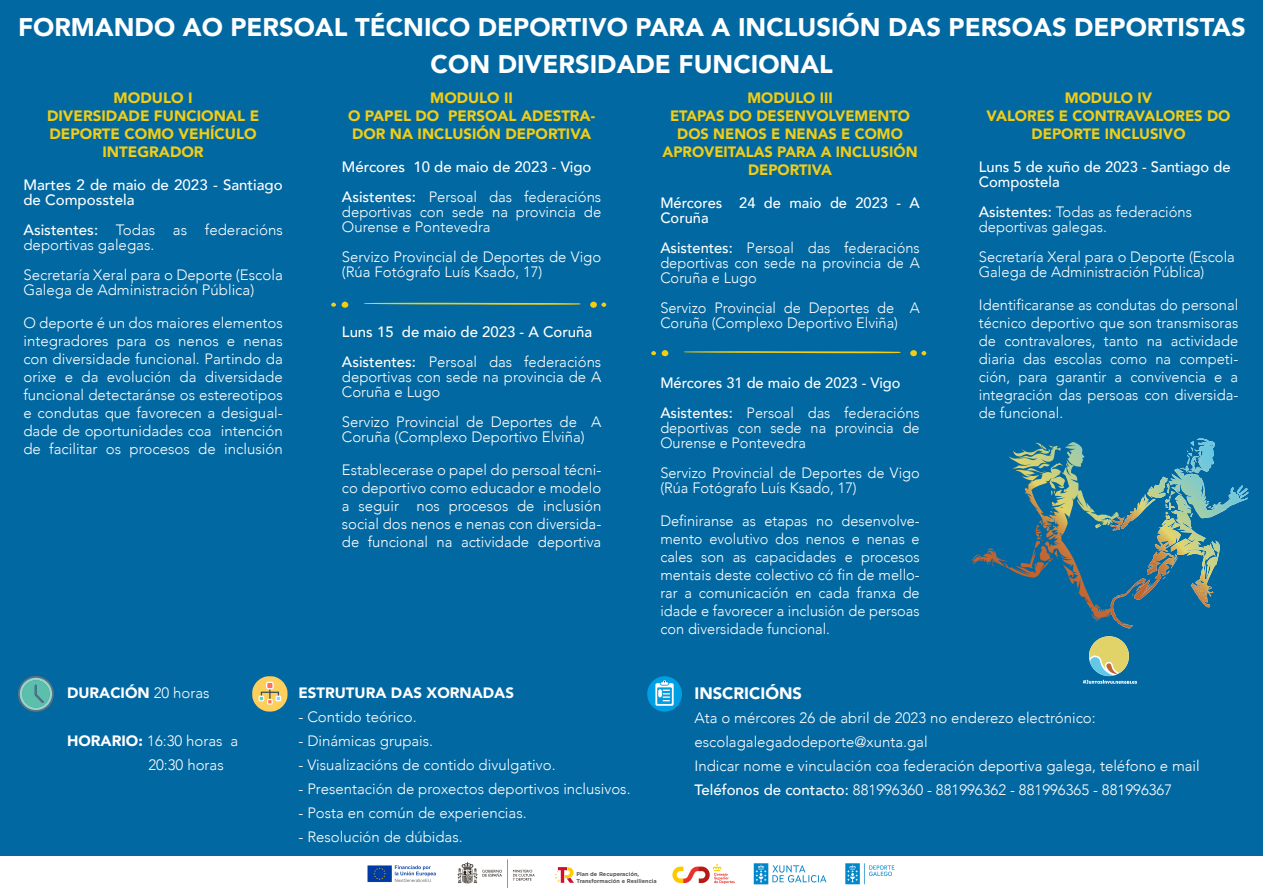
<style>
.page{position:relative;width:1263px;height:893px;background:#0268a2}
.page>*{position:absolute;margin:0;border:0;box-sizing:border-box;transform-origin:0 0}
.t1{font:900 25.5px/37.5px "Avenir";color:#fff;text-align:center}
.t2{font:900 16.5px "Avenir";color:#fff}
.t3{font:300 15px/18px "Avenir";color:#fff}
.t4{font:500 15px/15px "Avenir";color:#fff}
.t5{font:900 15px/18px "Avenir";color:#f2cd14;text-align:center}
.t6{font:900 15px "Avenir";color:#fff}
.t7{font:700 5.55px/6.3px "Gotham";color:#575756}
.s1{font-weight:500}
.s2{font-weight:300}
.s3{font-weight:900}
</style>
<div class="page">
<svg style="left:647px;top:676px;width:35px;height:36px"></svg>
<svg style="left:252px;top:676px;width:36px;height:36px"></svg>
<svg style="left:18px;top:676px;width:36px;height:36px"></svg>
<svg style="left:364px;top:303px;width:217px;height:2px"></svg>
<div style="left:341px;top:302px;width:7px;height:6px;background:#f2cd14;border-radius:50%"></div>
<div style="left:590px;top:302px;width:7px;height:6px;background:#f2cd14;border-radius:50%"></div>
<svg style="left:601px;top:302px;width:5px;height:5px"></svg>
<svg style="left:331px;top:303px;width:5px;height:4px"></svg>
<svg style="left:972px;top:548px;width:22px;height:19px"></svg>
<svg style="left:1095px;top:438px;width:153px;height:190px"></svg>
<svg style="left:1009px;top:443px;width:67px;height:125px"></svg>
<svg style="left:1083px;top:636px;width:54px;height:48px"></svg>
<div style="left:0;top:857px;width:1263px;height:36px;background:#fff"></div>
<img style="left:367px;top:859px;width:528px;height:29px">
<svg style="left:684px;top:351px;width:217px;height:2px"></svg>
<div style="left:661px;top:350px;width:7px;height:6px;background:#f2cd14;border-radius:50%"></div>
<div style="left:910px;top:350px;width:7px;height:6px;background:#f2cd14;border-radius:50%"></div>
<svg style="left:921px;top:351px;width:5px;height:4px"></svg>
<svg style="left:651px;top:351px;width:5px;height:4px"></svg>
<div style="left:555px;top:864px;width:100px;height:27px;background:#fff"></div>
<svg style="left:555px;top:867px;width:19px;height:16px"></svg>
<h1 class="t1" style="left:18px;top:9px;width:1229px">FORMANDO AO PERSOAL TÉCNICO DEPORTIVO PARA A INCLUSIÓN DAS PERSOAS DEPORTISTAS<br>CON DIVERSIDADE FUNCIONAL</h1>
<p class="t5" style="left:47px;top:89px;width:214px">MODULO I<br>DIVERSIDADE FUNCIONAL E<br>DEPORTE COMO VEHÍCULO<br>INTEGRADOR</p>
<p class="t4" style="left:23px;top:178px;width:261px">Martes 2 de maio de 2023 - Santiago de Composstela</p>
<p class="t3" style="left:23px;top:223px;width:261px;line-height:15px"><span class="s1">Asistentes:</span> Todas as federacións deportivas galegas.</p>
<p class="t3" style="left:23px;top:268px;width:261px;line-height:15px">Secretaría Xeral para o Deporte (Escola<br>Galega de Administración Pública)</p>
<p class="t3" style="left:23px;top:314px;width:261px;text-align:justify">O deporte é un dos maiores elementos integradores para os nenos e nenas con diversidade funcional. Partindo da orixe e da evolución da diversidade funcional detectaránse os estereotipos e condutas que favorecen a desigual&shy;dade de oportunidades coa intención de facilitar os procesos de inclusión</p>
<p class="t5" style="left:348px;top:89px;width:249px">MODULO II<br>O PAPEL DO PERSOAL ADESTRA-<br>DOR NA INCLUSIÓN DEPORTIVA</p>
<p class="t4" style="left:342px;top:152px;width:261px;line-height:30px">Mércores 10 de maio de 2023 - Vigo<br>Asistentes: <span class="s2">Persoal das federacións</span></p>
<p class="t3" style="left:342px;top:205px;width:261px;line-height:15px">deportivas con sede na provincia de<br>Ourense e Pontevedra</p>
<p class="t3" style="left:342px;top:250px;width:261px;line-height:15px">Servizo Provincial de Deportes de Vigo (Rúa Fotógrafo Luís Ksado, 17)</p>
<p class="t4" style="left:342px;top:317px;width:261px;line-height:30px">Luns 15 de maio de 2023 - A Coruña<br>Asistentes: <span class="s2">Persoal das federacións</span></p>
<p class="t3" style="left:342px;top:370px;width:261px;line-height:15px">deportivas con sede na provincia de A<br>Coruña e Lugo</p>
<p class="t3" style="left:342px;top:415px;width:261px;line-height:15px">Servizo Provincial de Deportes de A<br>Coruña (Complexo Deportivo Elviña)</p>
<p class="t3" style="left:342px;top:461px;width:261px;text-align:justify">Establecerase o papel do persoal técni&shy;co deportivo como educador e modelo a seguir nos procesos de inclusión social dos nenos e nenas con diversida&shy;de funcional na actividade deportiva</p>
<p class="t5" style="left:662px;top:89px;width:257px">MODULO III<br>ETAPAS DO DESENVOLVEMENTO<br>DOS NENOS E NENAS E COMO<br>APROVEITALAS PARA A INCLUSIÓN<br>DEPORTIVA</p>
<p class="t4" style="left:660px;top:196px;width:261px">Mércores 24 de maio de 2023 - A<br>Coruña</p>
<p class="t3" style="left:660px;top:241px;width:261px;line-height:15px;text-align:justify"><span class="s1">Asistentes:</span> Persoal das federacións deportivas con sede na provincia de A Coruña e Lugo</p>
<p class="t3" style="left:660px;top:301px;width:261px;line-height:15px">Servizo Provincial de Deportes de A<br>Coruña (Complexo Deportivo Elviña)</p>
<p class="t4" style="left:660px;top:368px;width:261px;line-height:30px">Mércores 31 de maio de 2023 - Vigo<br>Asistentes: <span class="s2">Persoal das federacións</span></p>
<p class="t3" style="left:660px;top:421px;width:261px;line-height:15px">deportivas con sede na provincia de<br>Ourense e Pontevedra</p>
<p class="t3" style="left:660px;top:466px;width:261px;line-height:15px">Servizo Provincial de Deportes de Vigo (Rúa Fotógrafo Luís Ksado, 17)</p>
<p class="t3" style="left:660px;top:512px;width:261px;text-align:justify">Definiranse as etapas no desenvolve&shy;mento evolutivo dos nenos e nenas e cales son as capacidades e procesos mentais deste colectivo có fin de mello&shy;rar a comunicación en cada franxa de idade e favorecer a inclusión de persoas con diversidade funcional.</p>
<p class="t5" style="left:986px;top:89px;width:245px">MODULO IV<br>VALORES E CONTRAVALORES DO<br>DEPORTE INCLUSIVO</p>
<p class="t4" style="left:979px;top:160px;width:253px">Luns 5 de xuño de 2023 - Santiago de<br>Compostela</p>
<p class="t3" style="left:979px;top:205px;width:215px;line-height:15px"><span class="s1">Asistentes:</span> Todas as federacións deportivas galegas.</p>
<p class="t3" style="left:979px;top:250px;width:257px;line-height:15px">Secretaría Xeral para o Deporte (Escola<br>Galega de Administración Pública)</p>
<p class="t3" style="left:979px;top:296px;width:261px;text-align:justify">Identificaranse as condutas do personal técnico deportivo que son transmisoras de contravalores, tanto na actividade diaria das escolas como na competi&shy;ción, para garantir a convivencia e a integración das persoas con diversida&shy;de funcional.</p>
<p class="t6" style="left:67px;top:683px;width:144px">DURACIÓN <span class="s2">20 horas</span></p>
<p class="t3" style="left:148px;top:729px;width:91px;line-height:24px;text-indent:-81px"><span class="s3">HORARIO:</span> 16:30 horas a<br>20:30 horas</p>
<p class="t6" style="left:298px;top:683px;width:217px">ESTRUTURA DAS XORNADAS</p>
<p class="t3" style="left:298px;top:708px;width:120px">- Contido teórico.</p>
<p class="t3" style="left:298px;top:732px;width:136px">- Dinámicas grupais.</p>
<p class="t3" style="left:298px;top:756px;width:259px">- Visualizacións de contido divulgativo.</p>
<p class="t3" style="left:298px;top:780px;width:334px">- Presentación de proxectos deportivos inclusivos.</p>
<p class="t3" style="left:298px;top:804px;width:230px">- Posta en común de experiencias.</p>
<p class="t3" style="left:298px;top:828px;width:166px">- Resolución de dúbidas.</p>
<p class="t7" style="left:576px;top:871px;width:82px">Plan de Recuperación,<br>Transformación e Resiliencia</p>
<p class="t2" style="left:694px;top:682px;width:109px">INSCRICIÓNS</p>
<p class="t3" style="left:694px;top:706px;width:507px;line-height:24px">Ata o mércores 26 de abril de 2023 no enderezo electrónico: escolagalegadodeporte@xunta.gal<br>Indicar nome e vinculación coa federación deportiva galega, teléfono e mail <span class="s1">Teléfonos de contacto:</span> 881996360 - 881996362 - 881996365 - 881996367</p>
</div>
